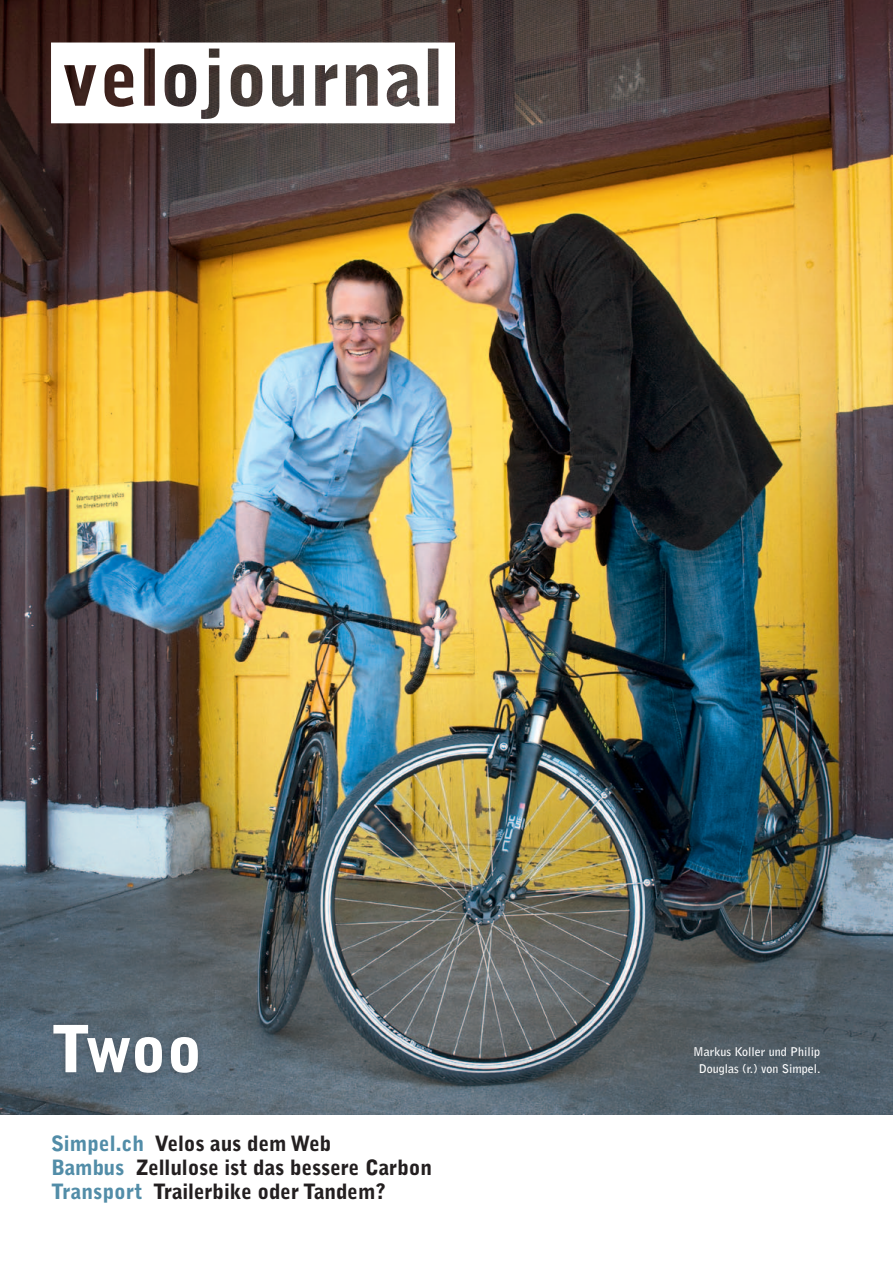
<style>
.page{position:relative;width:893px;height:1263px;background:#fff}
.page>*{position:absolute;margin:0;border:0;box-sizing:border-box;transform-origin:0 0}
._08_Titel_Kasten{font:900 64.5px "Bell Gothic";color:#fff}
.t1{font:900 21px "Bell Gothic";letter-spacing:-.005em;color:#231f20}
._07_Legende{font:700 12px "Bell Gothic";color:#fff}
.s1{color:#528da8}
</style>
<div class="page">
<img style="left:0;top:0;width:893px;height:1114px">
<div style="left:46px;top:1017px;width:159px;height:62px;background:#231f20;opacity:.3"></div>
<svg style="left:51px;top:43px;width:404px;height:80px"></svg>
<p class="_08_Titel_Kasten" style="left:51px;top:1011px;width:153px">Twoo</p>
<p class="t1" style="left:51px;top:1131px;width:282px"><span class="s1">Simpel.ch</span> Velos aus dem Web</p>
<p class="t1" style="left:51px;top:1155px;width:383px"><span class="s1">Bambus</span> Zellulose ist das bessere Carbon</p>
<p class="t1" style="left:51px;top:1179px;width:336px"><span class="s1">Transport</span> Trailerbike oder Tandem?</p>
<p class="_07_Legende" style="left:693px;top:1045px;width:129px">Markus Koller und Philip</p>
<p class="_07_Legende" style="left:699px;top:1061px;width:123px">Douglas (r.) von Simpel.</p>
</div>
